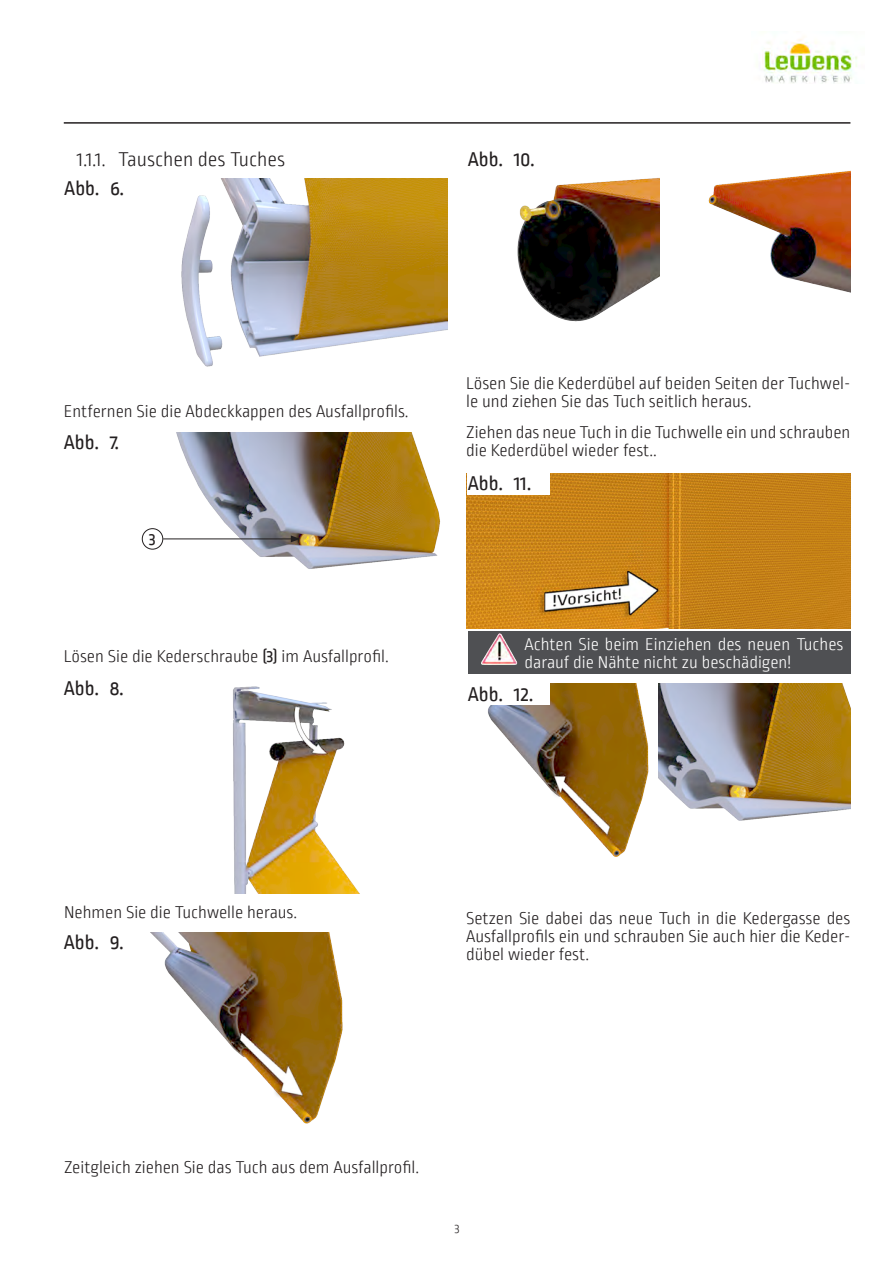
<style>
.page{position:relative;width:893px;height:1263px;background:#fff}
.page>*{position:absolute;margin:0;border:0;box-sizing:border-box;transform-origin:0 0}
.t1{font:21px "Ropa Sans PTT";color:#231f20}
.t2{font:300 21px "Ropa Sans PTT";color:#231f20}
.t3{font:300 18px/18px "Ropa Sans PTT";color:#231f20}
.t4{font:300 18px/18px "Ropa Sans PTT";color:#fff}
.t5{font:18px "Ropa Sans PTT";color:#231f20}
.t6{font:300 13.5px "Ropa Sans PTT";color:#231f20}
.s1{font-weight:400}
</style>
<div class="page">
<hr style="left:64px;top:122px;width:786px;height:2px;background:#231f20">
<img style="left:762px;top:37px;width:95px;height:46px">
<img style="left:150px;top:932px;width:193px;height:192px">
<img style="left:233px;top:686px;width:127px;height:207px">
<img style="left:141px;top:432px;width:299px;height:137px">
<img style="left:181px;top:179px;width:266px;height:188px">
<hr style="left:163px;top:538px;width:130px;height:1px;background:#231f20">
<svg style="left:291px;top:535px;width:9px;height:7px"></svg>
<div style="left:142px;top:528px;width:21px;height:21px;border:1px solid #231f20;border-radius:50%"></div>
<div style="left:64px;top:432px;width:82px;height:21px;background:#fff"></div>
<img style="left:708px;top:171px;width:142px;height:122px">
<img style="left:517px;top:178px;width:143px;height:144px">
<img style="left:466px;top:473px;width:384px;height:156px">
<div style="left:468px;top:631px;width:382px;height:43px;background:#4f5053"></div>
<img style="left:481px;top:633px;width:37px;height:32px">
<img style="left:488px;top:684px;width:161px;height:173px">
<img style="left:658px;top:684px;width:192px;height:137px">
<div style="left:468px;top:473px;width:82px;height:21px;background:#fff"></div>
<div style="left:468px;top:684px;width:82px;height:21px;background:#fff"></div>
<p class="t2" style="left:77px;top:148px;width:210px">1.1.1. Tauschen des Tuches</p>
<p class="t1" style="left:64px;top:177px;width:62px">Abb. 6.</p>
<p class="t1" style="left:468px;top:148px;width:69px">Abb. 10.</p>
<p class="t3" style="left:64px;top:403px;width:346px">Entfernen Sie die Abdeckkappen des Ausfallprofils.</p>
<p class="t1" style="left:64px;top:431px;width:57px">Abb. 7.</p>
<p class="t5" style="left:149px;top:529px;width:9px">3</p>
<p class="t3" style="left:64px;top:648px;width:326px">Lösen Sie die Kederschraube <span class="s1">(3)</span> im Ausfallprofil.</p>
<p class="t1" style="left:64px;top:677px;width:62px">Abb. 8.</p>
<p class="t3" style="left:466px;top:376px;width:386px">Lösen Sie die Kederdübel auf beiden Seiten der Tuchwel&shy;le und ziehen Sie das Tuch seitlich heraus.</p>
<p class="t3" style="left:466px;top:424px;width:386px">Ziehen das neue Tuch in die Tuchwelle ein und schrauben die Kederdübel wieder fest..</p>
<p class="t1" style="left:468px;top:472px;width:65px">Abb. 11.</p>
<p class="t4" style="left:525px;top:636px;width:320px">Achten Sie beim Einziehen des neuen Tuches darauf die Nähte nicht zu beschädigen!</p>
<p class="t1" style="left:468px;top:682px;width:67px">Abb. 12.</p>
<p class="t3" style="left:64px;top:904px;width:234px">Nehmen Sie die Tuchwelle heraus.</p>
<p class="t1" style="left:64px;top:931px;width:62px">Abb. 9.</p>
<p class="t3" style="left:466px;top:911px;width:386px;text-align:justify">Setzen Sie dabei das neue Tuch in die Kedergasse des Ausfallprofils ein und schrauben Sie auch hier die Keder&shy;dübel wieder fest.</p>
<p class="t3" style="left:64px;top:1159px;width:356px">Zeitgleich ziehen Sie das Tuch aus dem Ausfallprofil.</p>
<p class="t6" style="left:454px;top:1221px;width:7px">3</p>
</div>
